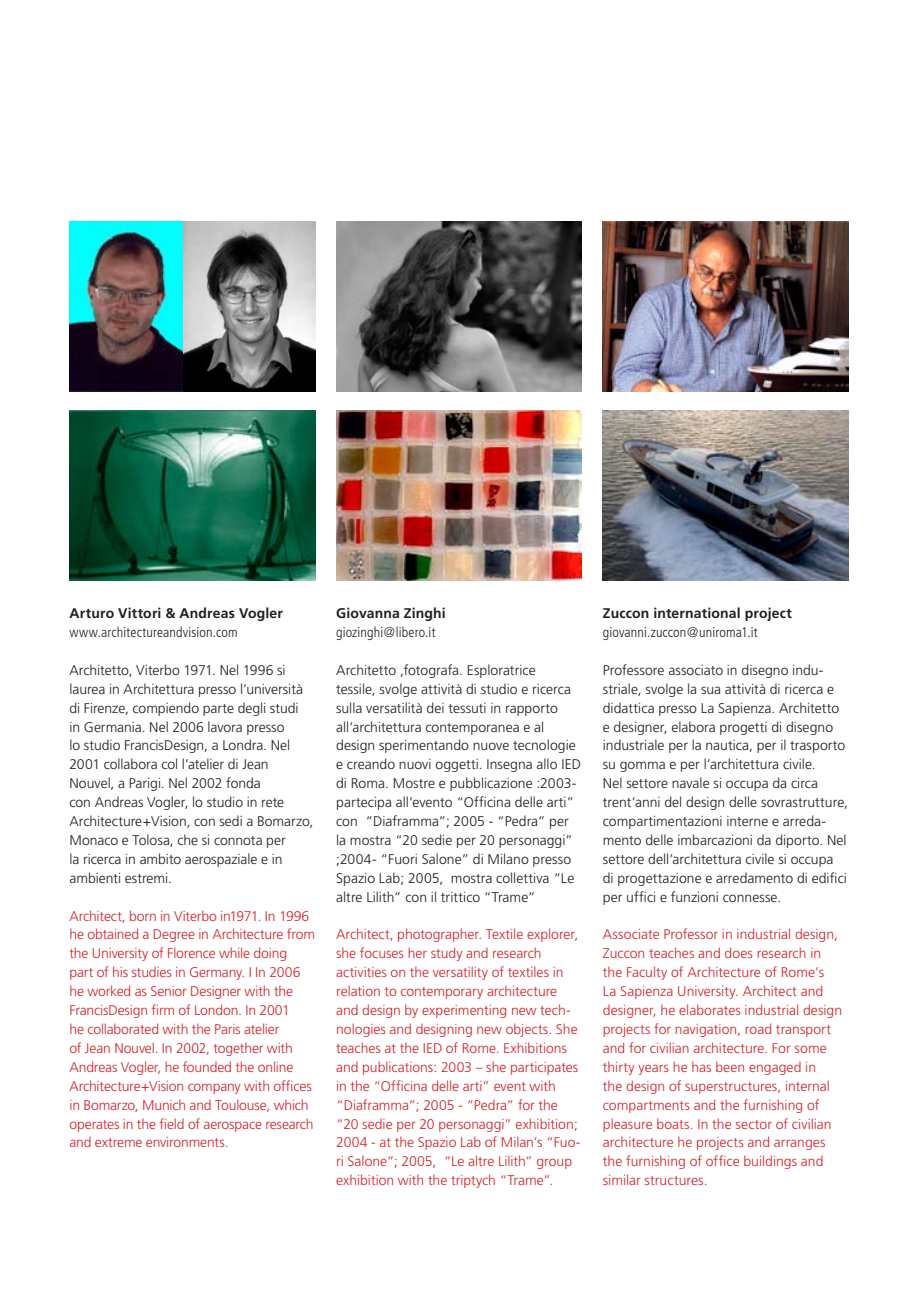
<style>
.page{position:relative;width:918px;height:1290px;background:#fff}
.page>*{position:absolute;margin:0;border:0;box-sizing:border-box;transform-origin:0 0}
.t1{font:300 14px/18.9px "Frutiger";letter-spacing:-.005em;color:#d2232a}
.t2{font:300 14px/18.9px "Frutiger";color:#231f20}
.t3{font:300 condensed 14px "Frutiger";letter-spacing:.01em;color:#231f20}
.t4{font:700 14px "Frutiger";letter-spacing:.01em;color:#231f20}
</style>
<div class="page">
<img style="left:69px;top:221px;width:114px;height:170px">
<img style="left:69px;top:410px;width:246px;height:170px">
<img style="left:183px;top:221px;width:132px;height:170px">
<img style="left:336px;top:221px;width:246px;height:170px">
<img style="left:336px;top:410px;width:246px;height:170px">
<img style="left:603px;top:221px;width:245px;height:170px">
<img style="left:603px;top:410px;width:245px;height:170px">
<p class="t4" style="left:69px;top:605px;width:215px">Arturo Vittori &amp; Andreas Vogler</p>
<p class="t3" style="left:69px;top:624px;width:170px">www.architectureandvision.com</p>
<p class="t2" style="left:69px;top:661px;width:245px">Architetto, Viterbo 1971. Nel 1996 si laurea in Architettura presso l’università di Firenze, compiendo parte degli studi<br>in Germania. Nel 2006 lavora presso<br>lo studio FrancisDesign, a Londra. Nel 2001 collabora col l’atelier di Jean Nouvel, a Parigi. Nel 2002 fonda<br>con Andreas Vogler, lo studio in rete Architecture+Vision, con sedi a Bomarzo, Monaco e Tolosa, che si connota per<br>la ricerca in ambito aerospaziale e in ambienti estremi.</p>
<p class="t1" style="left:69px;top:906px;width:247px">Architect, born in Viterbo in1971. In 1996 he obtained a Degree in Architecture from the University of Florence while doing<br>part of his studies in Germany. I In 2006 he worked as Senior Designer with the FrancisDesign firm of London. In 2001<br>he collaborated with the Paris atelier<br>of Jean Nouvel. In 2002, together with Andreas Vogler, he founded the online Architecture+Vision company with offices in Bomarzo, Munich and Toulouse, which operates in the field of aerospace research and extreme environments.</p>
<p class="t4" style="left:336px;top:605px;width:111px">Giovanna Zinghi</p>
<p class="t3" style="left:336px;top:624px;width:101px">giozinghi@libero.it</p>
<p class="t2" style="left:336px;top:661px;width:246px">Architetto ,fotografa. Esploratrice<br>tessile, svolge attività di studio e ricerca sulla versatilità dei tessuti in rapporto all’architettura contemporanea e al design sperimentando nuove tecnologie e creando nuovi oggetti. Insegna allo IED di Roma. Mostre e pubblicazione :2003- partecipa all’evento “Officina delle arti” con “Diaframma”; 2005 - “Pedra” per la mostra “20 sedie per 20 personaggi” ;2004- “Fuori Salone” di Milano presso Spazio Lab; 2005, mostra collettiva “Le altre Lilith” con il trittico “Trame”</p>
<p class="t1" style="left:336px;top:925px;width:246px">Architect, photographer. Textile explorer, she focuses her study and research activities on the versatility of textiles in relation to contemporary architecture and design by experimenting new tech&shy;nologies and designing new objects. She teaches at the IED of Rome. Exhibitions and publications: 2003 – she participates in the “Officina delle arti” event with “Diaframma”; 2005 - “Pedra” for the “20 sedie per 20 personaggi” exhibition; 2004 - at the Spazio Lab of Milan’s “Fuo&shy;ri Salone”; 2005, “Le altre Lilith” group exhibition with the triptych “Trame”.</p>
<p class="t4" style="left:603px;top:605px;width:191px">Zuccon international project</p>
<p class="t3" style="left:603px;top:624px;width:156px">giovanni.zuccon@uniroma1.it</p>
<p class="t2" style="left:603px;top:661px;width:247px">Professore associato in disegno indu&shy;striale, svolge la sua attività di ricerca e didattica presso La Sapienza. Architetto e designer, elabora progetti di disegno industriale per la nautica, per il trasporto su gomma e per l’architettura civile.<br>Nel settore navale si occupa da circa trent’anni del design delle sovrastrutture, compartimentazioni interne e arreda&shy;mento delle imbarcazioni da diporto. Nel settore dell’architettura civile si occupa<br>di progettazione e arredamento di edifici per uffici e funzioni connesse.</p>
<p class="t1" style="left:603px;top:925px;width:241px">Associate Professor in industrial design, Zuccon teaches and does research in the Faculty of Architecture of Rome’s<br>La Sapienza University. Architect and designer, he elaborates industrial design projects for navigation, road transport and for civilian architecture. For some thirty years he has been engaged in<br>the design of superstructures, internal compartments and the furnishing of pleasure boats. In the sector of civilian architecture he projects and arranges the furnishing of office buildings and similar structures.</p>
</div>
